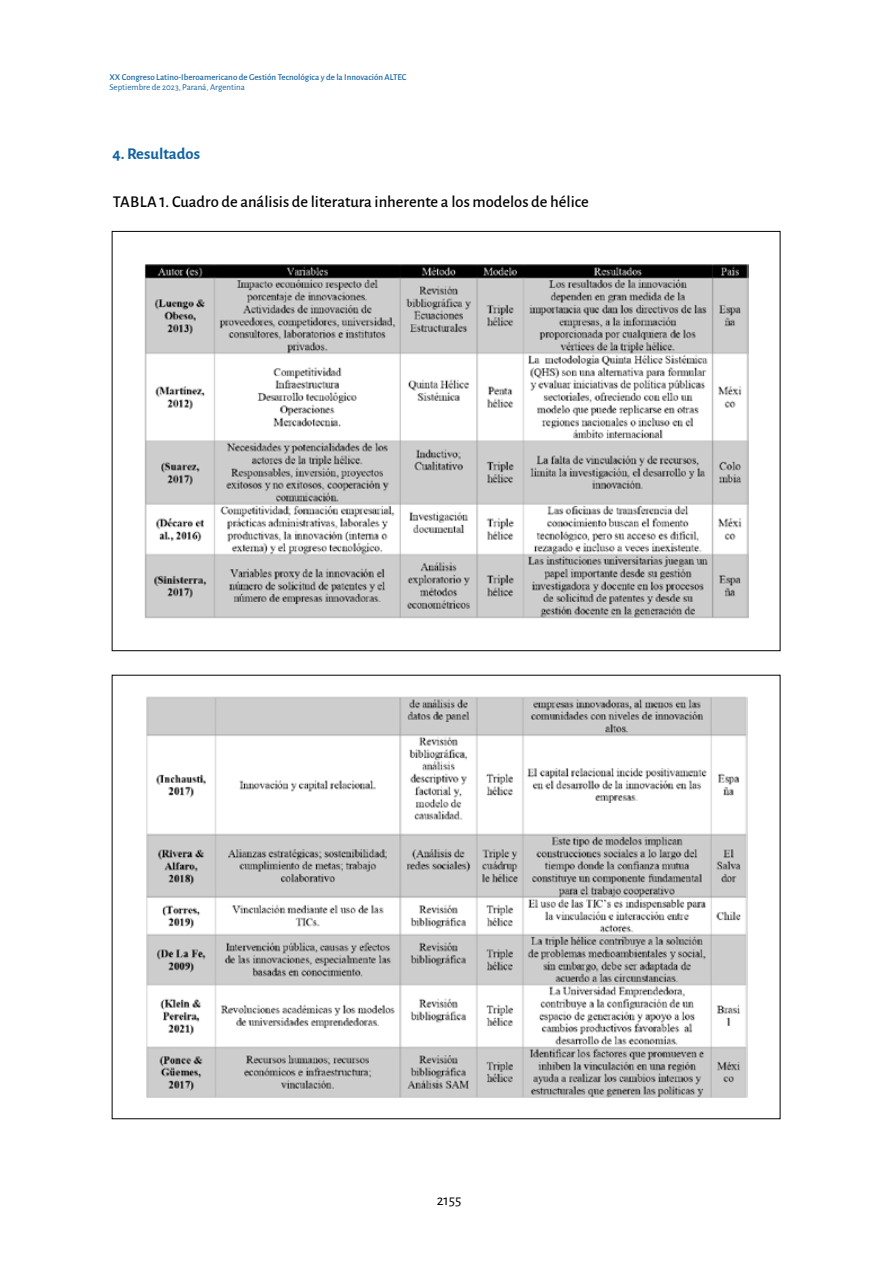
<style>
.page{position:relative;width:893px;height:1263px;background:#fff}
.page>*{position:absolute;margin:0;border:0;box-sizing:border-box;transform-origin:0 0}
.t1{font:500 16.5px "Alegreya Sans";color:#000}
.t2{font:700 16.5px "Alegreya Sans";color:#1263a2}
.t3{font:15px "Alegreya Sans";color:#000}
.t4{font:500 9px "Alegreya Sans";color:#1263a2}
.t5{font:9px "Alegreya Sans";color:#1263a2}
</style>
<div class="page">
<img style="left:144px;top:264px;width:604px;height:355px">
<img style="left:146px;top:696px;width:601px;height:402px">
<p class="t4" style="left:110px;top:70px;width:299px">XX Congreso Latino-Iberoamericano de Gestión Tecnológica y de la Innovación ALTEC</p>
<p class="t5" style="left:110px;top:81px;width:137px">Septiembre de 2023, Paraná, Argentina</p>
<h1 class="t2" style="left:112px;top:142px;width:89px">4. Resultados</h1>
<h1 class="t1" style="left:113px;top:190px;width:478px">TABLA 1. Cuadro de análisis de literatura inherente a los modelos de hélice</h1>
<h2 class="t3" style="left:437px;top:1189px;width:26px">2155</h2>
</div>
